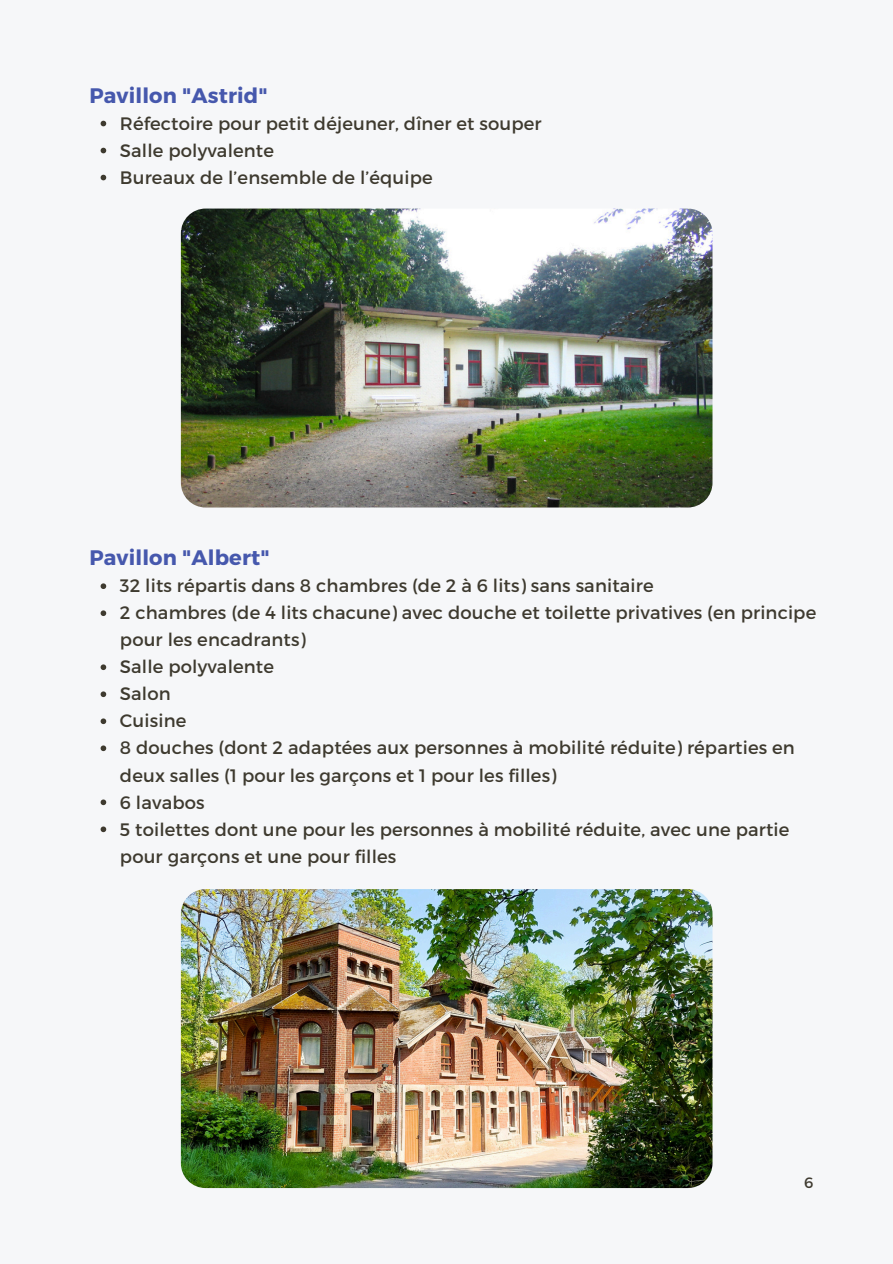
<style>
.page{position:relative;width:893px;height:1264px;background:#fff}
.page>*{position:absolute;margin:0;border:0;box-sizing:border-box;transform-origin:0 0}
.t1{font:700 21px "Montserrat";letter-spacing:.01em;color:#4658ad}
.t2{font:18px/27px "Montserrat";letter-spacing:.01em;color:#3e3a2f}
.t3{font:15px "Montserrat";color:#3e3a2f}
</style>
<div class="page">
<div style="left:0;top:0;width:892px;height:1263px;background:#f6f7f9"></div>
<img style="left:181px;top:889px;width:531px;height:299px;border-radius:25px">
<img style="left:181px;top:208px;width:531px;height:299px;border-radius:25px">
<svg style="left:101px;top:583px;width:5px;height:6px"></svg>
<svg style="left:101px;top:610px;width:5px;height:6px"></svg>
<svg style="left:101px;top:664px;width:5px;height:6px"></svg>
<svg style="left:101px;top:691px;width:5px;height:6px"></svg>
<svg style="left:101px;top:718px;width:5px;height:6px"></svg>
<svg style="left:101px;top:745px;width:5px;height:6px"></svg>
<svg style="left:101px;top:799px;width:5px;height:6px"></svg>
<svg style="left:101px;top:826px;width:5px;height:6px"></svg>
<svg style="left:101px;top:121px;width:5px;height:5px"></svg>
<svg style="left:101px;top:148px;width:5px;height:5px"></svg>
<svg style="left:101px;top:175px;width:5px;height:5px"></svg>
<p class="t1" style="left:89px;top:82px;width:180px">Pavillon "Astrid"</p>
<p class="t2" style="left:120px;top:109px;width:423px">Réfectoire pour petit déjeuner, dîner et souper</p>
<p class="t2" style="left:120px;top:136px;width:155px">Salle polyvalente</p>
<p class="t2" style="left:120px;top:163px;width:314px">Bureaux de l’ensemble de l’équipe</p>
<p class="t1" style="left:89px;top:544px;width:182px">Pavillon "Albert"</p>
<p class="t2" style="left:120px;top:571px;width:535px">32 lits répartis dans 8 chambres (de 2 à 6 lits) sans sanitaire</p>
<p class="t2" style="left:120px;top:598px;width:697px">2 chambres (de 4 lits chacune) avec douche et toilette privatives (en principe pour les encadrants)</p>
<h3 class="t2" style="left:120px;top:652px;width:155px">Salle polyvalente</h3>
<p class="t2" style="left:120px;top:679px;width:52px">Salon</p>
<p class="t2" style="left:120px;top:706px;width:68px">Cuisine</p>
<p class="t2" style="left:120px;top:733px;width:676px">8 douches (dont 2 adaptées aux personnes à mobilité réduite) réparties en deux salles (1 pour les garçons et 1 pour les filles)</p>
<p class="t2" style="left:120px;top:787px;width:86px">6 lavabos</p>
<p class="t2" style="left:120px;top:814px;width:671px">5 toilettes dont une pour les personnes à mobilité réduite, avec une partie pour garçons et une pour filles</p>
<p class="t3" style="left:804px;top:1172px;width:11px">6</p>
</div>
